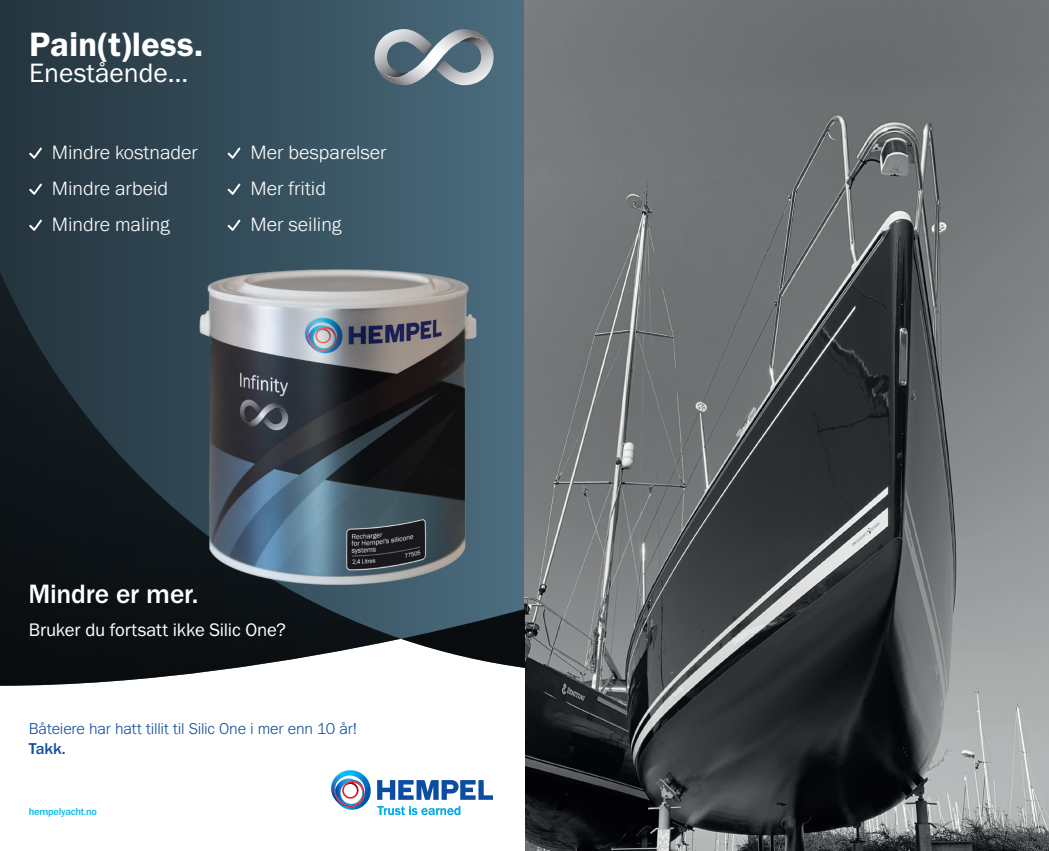
<style>
.page{position:relative;width:1049px;height:851px;background:#fff}
.page>*{position:absolute;margin:0;border:0;box-sizing:border-box;transform-origin:0 0}
.Headline{font:35px "Franklin Gothic URW Dem";color:#fff}
.Headline-2{font:500 27.5px "Franklin Gothic URW";letter-spacing:-.01em;color:#fff}
.Headline-3{font:27.5px "Franklin Gothic URW Boo";color:#fff}
.Headline-4{font:300 20px/36px "Franklin Gothic URW";color:#fff}
.Headline-5{font:18.75px "Franklin Gothic URW Boo";letter-spacing:-.01em;color:#fff}
.Body_copy{font:300 16.25px "Franklin Gothic URW";letter-spacing:-.01em;color:#0d4da1}
.Body_copy-2{font:500 16.25px "Franklin Gothic URW";color:#0d4da1}
.Call-to-action{font:500 10.38px "Franklin Gothic URW";letter-spacing:-.02em;color:#00baf1}
</style>
<div class="page">
<div style="left:0;top:0;width:524px;height:689px;background:linear-gradient(to right,#23333c,#4a6c7e)"></div>
<img style="left:524px;top:0;width:525px;height:850px">
<svg style="left:0;top:669px;width:524px;height:147px"></svg>
<svg style="left:0;top:194px;width:401px;height:491px;background:#29353c"></svg>
<svg style="left:401px;top:604px;width:123px;height:65px"></svg>
<svg style="left:29px;top:147px;width:13px;height:12px"></svg>
<svg style="left:29px;top:183px;width:13px;height:12px"></svg>
<svg style="left:29px;top:219px;width:13px;height:12px"></svg>
<svg style="left:228px;top:147px;width:12px;height:12px"></svg>
<svg style="left:228px;top:183px;width:12px;height:12px"></svg>
<svg style="left:228px;top:219px;width:12px;height:12px"></svg>
<svg style="left:375px;top:29px;width:118px;height:56px;background:#82919a"></svg>
<svg style="left:331px;top:770px;width:162px;height:44px"></svg>
<img style="left:184px;top:250px;width:309px;height:350px">
<p class="Headline" style="left:29px;top:22px;width:176px">Pain(t)less.</p>
<p class="Headline-3" style="left:29px;top:56px;width:161px">Enestående…</p>
<p class="Headline-4" style="left:52px;top:134px;width:148px">Mindre kostnader</p>
<p class="Headline-4" style="left:52px;top:170px;width:118px">Mindre arbeid</p>
<p class="Headline-4" style="left:52px;top:206px;width:119px">Mindre maling</p>
<p class="Headline-4" style="left:250px;top:134px;width:138px">Mer besparelser<br>Mer fritid<br>Mer seiling</p>
<p class="Headline-2" style="left:28px;top:577px;width:172px">Mindre er mer.</p>
<p class="Headline-5" style="left:29px;top:617px;width:259px">Bruker du fortsatt ikke Silic One?</p>
<p class="Body_copy" style="left:29px;top:718px;width:330px">Båteiere har hatt tillit til Silic One i mer enn 10 år!</p>
<p class="Body_copy-2" style="left:29px;top:738px;width:38px">Takk.</p>
<p class="Call-to-action" style="left:29px;top:804px;width:70px">hempelyacht.no</p>
</div>
